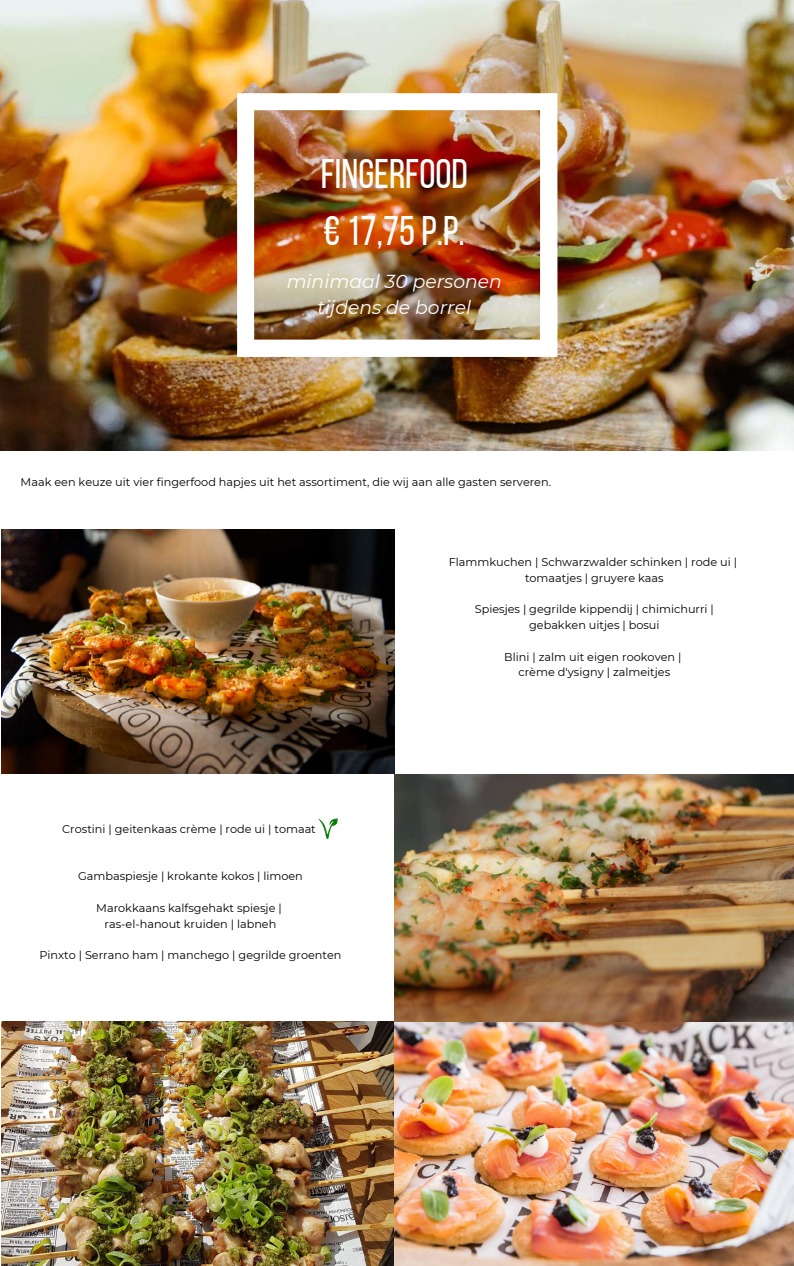
<style>
.page{position:relative;width:794px;height:1266px;background:#fff}
.page>*{position:absolute;margin:0;border:0;box-sizing:border-box;transform-origin:0 0}
.t1{font:41.25px/57.4px "Bebas Neue";color:#fff}
.t2{font:italic 18.75px/25.9px "Montserrat";color:#fff;text-align:center}
.t3{font:11.25px/15.8px "Montserrat";color:#000;text-align:center}
</style>
<div class="page">
<img style="left:1px;top:1021px;width:393px;height:245px">
<img style="left:1px;top:529px;width:393px;height:245px">
<img style="left:0;top:0;width:793px;height:450px">
<img style="left:394px;top:1021px;width:399px;height:245px">
<img style="left:237px;top:93px;width:320px;height:264px">
<img style="left:394px;top:774px;width:399px;height:247px">
<img style="left:318px;top:818px;width:19px;height:20px">
<h1 class="t1" style="left:321px;top:149px;width:148px">FINGERFOOD €17,75P.P.</h1>
<h2 class="t2" style="left:286px;top:269px;width:217px">minimaal 30 personen tijdens de borrel</h2>
<p class="t3" style="left:21px;top:474px;width:531px">Maak een keuze uit vier fingerfood hapjes uit het assortiment, die wij aan alle gasten serveren.</p>
<p class="t3" style="left:62px;top:821px;width:255px">Crostini | geitenkaas crème | rode ui | tomaat</p>
<p class="t3" style="left:78px;top:868px;width:226px">Gambaspiesje | krokante kokos | limoen</p>
<p class="t3" style="left:96px;top:900px;width:187px">Marokkaans kalfsgehakt spiesje | ras-el-hanout kruiden | labneh</p>
<p class="t3" style="left:39px;top:947px;width:303px">Pinxto | Serrano ham | manchego | gegrilde groenten</p>
<p class="t3" style="left:448px;top:554px;width:290px">Flammkuchen | Schwarzwalder schinken | rode ui | tomaatjes | gruyere kaas</p>
<p class="t3" style="left:474px;top:601px;width:240px">Spiesjes | gegrilde kippendij | chimichurri | gebakken uitjes | bosui</p>
<p class="t3" style="left:504px;top:649px;width:178px">Blini | zalm uit eigen rookoven | crème d'ysigny | zalmeitjes</p>
</div>
